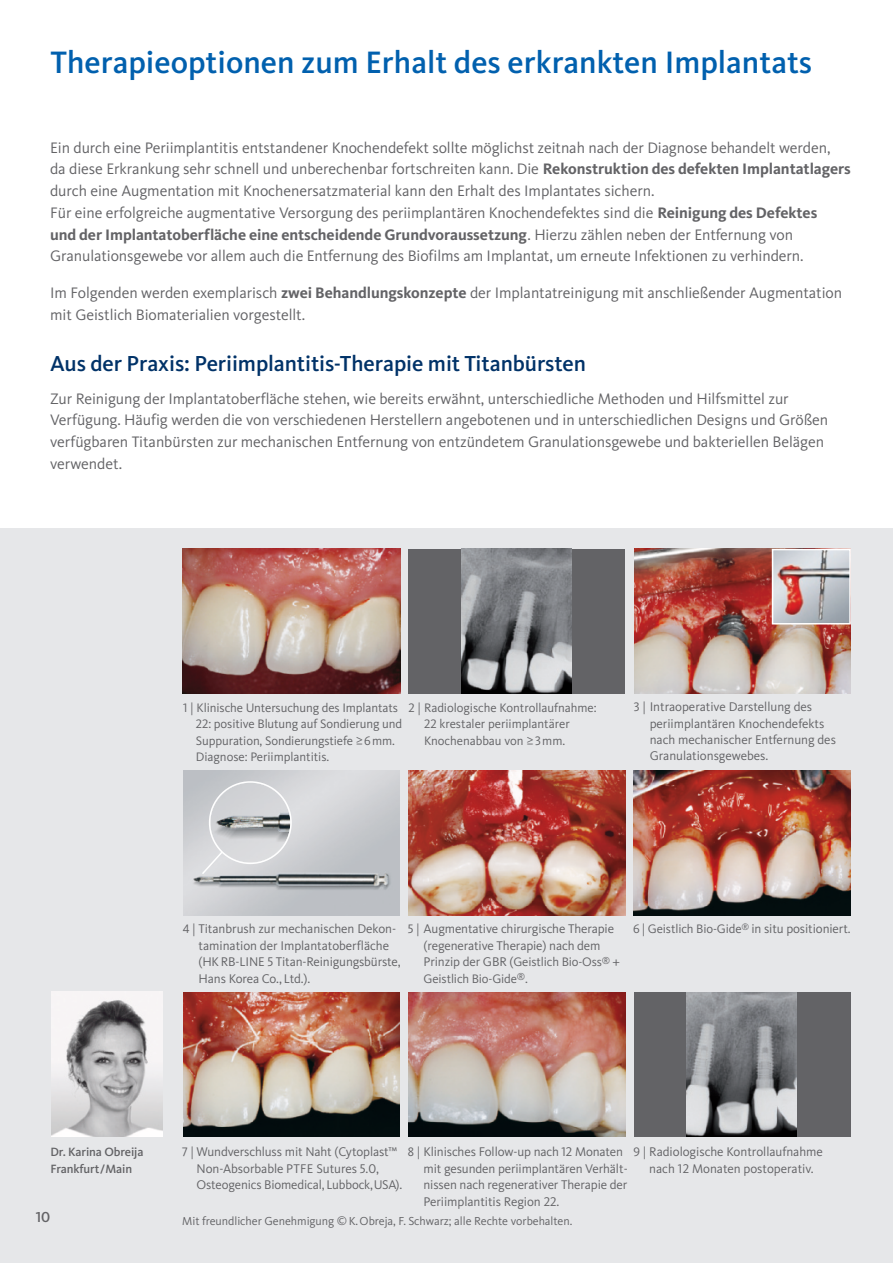
<style>
.page{position:relative;width:893px;height:1263px;background:#fff}
.page>*{position:absolute;margin:0;border:0;box-sizing:border-box;transform-origin:0 0}
.t1{font:500 32.1px "Kievit Pro";color:#0160ae}
.t2{font:500 22.5px "Kievit Pro";letter-spacing:-.005em;color:#003268}
.t3{font:15.75px/21.8px "Kievit OT";letter-spacing:-.005em;color:#636366}
.t4{font:500 15px "Kievit OT";color:#636366}
.t5{font:13.05px/16.5px "Kievit Pro";letter-spacing:-.01em;color:#636366}
.t6{font:12.75px/16.5px "Kievit Pro";letter-spacing:-.01em;color:#636366}
.t7{font:500 12.45px/16.5px "Kievit Pro";letter-spacing:-.01em;color:#636366}
.t8{font:12px "Kievit Pro";letter-spacing:-.005em;color:#636366}
.s1{font-weight:700}
.s2{font-family:"Koz Min Pr 6 N";font-weight:500}
.s3{font-size:12.75px}
.s4{font-size:13.05px}
</style>
<div class="page">
<div style="left:0;top:528px;width:893px;height:735px;background:#e6e7e9"></div>
<img style="left:634px;top:770px;width:216px;height:145px">
<img style="left:183px;top:992px;width:217px;height:144px">
<img style="left:409px;top:992px;width:216px;height:144px">
<div style="left:634px;top:992px;width:216px;height:144px;background:#636366"></div>
<img style="left:687px;top:992px;width:109px;height:144px">
<img style="left:183px;top:549px;width:217px;height:144px">
<div style="left:408px;top:549px;width:217px;height:144px;background:#636366"></div>
<img style="left:461px;top:549px;width:110px;height:144px">
<img style="left:634px;top:549px;width:217px;height:144px">
<img style="left:775px;top:552px;width:73px;height:69px">
<div style="left:772px;top:549px;width:79px;height:75px;border:2px solid #fff"></div>
<img style="left:409px;top:770px;width:216px;height:145px">
<img style="left:183px;top:770px;width:217px;height:145px">
<img style="left:52px;top:992px;width:110px;height:144px">
<svg style="left:200px;top:781px;width:92px;height:95px"></svg>
<h1 class="t1" style="left:51px;top:50px;width:763px">Therapieoptionen zum Erhalt des erkrankten Implantats</h1>
<p class="t3" style="left:50px;top:138px;width:802px">Ein durch eine Periimplantitis entstandener Knochendefekt sollte möglichst zeitnah nach der Diagnose behandelt werden,<br>da diese Erkrankung sehr schnell und unberechenbar fortschreiten kann. Die <span class="s1">Rekonstruktion des defekten Implantatlagers </span>durch eine Augmentation mit Knochenersatzmaterial kann den Erhalt des Implantates sichern.<br>Für eine erfolgreiche augmentative Versorgung des periimplantären Knochendefektes sind die <span class="s1">Reinigung des Defektes<br>und der Implantatoberfläche eine entscheidende Grundvoraussetzung</span>. Hierzu zählen neben der Entfernung von Granulationsgewebe vor allem auch die Entfernung des Biofilms am Implantat, um erneute Infektionen zu verhindern.</p>
<p class="t3" style="left:50px;top:283px;width:793px">Im Folgenden werden exemplarisch <span class="s1">zwei Behandlungskonzepte</span> der Implantatreinigung mit anschließender Augmentation mit Geistlich Biomaterialien vorgestellt.</p>
<h2 class="t2" style="left:50px;top:355px;width:537px">Aus der Praxis: Periimplantitis-Therapie mit Titanbürsten</h2>
<p class="t3" style="left:50px;top:389px;width:780px">Zur Reinigung der Implantatoberfläche stehen, wie bereits erwähnt, unterschiedliche Methoden und Hilfsmittel zur Verfügung. Häufig werden die von verschiedenen Herstellern angebotenen und in unterschiedlichen Designs und Größen verfügbaren Titanbürsten zur mechanischen Entfernung von entzündetem Granulationsgewebe und bakteriellen Belägen verwendet.</p>
<p class="t6" style="left:196px;top:700px;width:208px;text-indent:-13px">1 | Klinische Untersuchung des Implantats 22: positive Blutung auf Sondierung und Suppuration, Sondierungstiefe ≥6mm.<br>Diagnose: Periimplantitis.</p>
<p class="t6" style="left:424px;top:700px;width:174px;text-indent:-16px">2 | Radiologische Kontrollaufnahme:<br>22 krestaler periimplanta<span class="s2">̈</span>rer<br>Knochenabbau von ≥3mm.</p>
<p class="t5" style="left:650px;top:700px;width:188px;text-indent:-16px"><span class="s3">3 |</span> Intraoperative Darstellung des periimplantären Knochendefekts nach mechanischer Entfernung des<br>Granulationsgewebes.</p>
<p class="t5" style="left:199px;top:921px;width:204px;text-indent:-16px"><span class="s3">4 |</span> Titanbrush zur mechanischen Dekon&shy;tamination der Implantatoberfläche (HK RB-LINE 5 Titan-Reinigungsbürste, Hans Korea Co., Ltd.).</p>
<p class="t5" style="left:408px;top:921px;width:208px;text-align:center"><span class="s3">5 |</span> Augmentative chirurgische Therapie (regenerative Therapie) nach dem</p>
<p class="t6" style="left:424px;top:955px;width:198px"><span class="s4">Prinzip der GBR (</span>Geistlich Bio-Oss<sup>®</sup> <span class="s4">+<br></span>Geistlich Bio-Gide<sup>®</sup>.</p>
<p class="t6" style="left:633px;top:921px;width:219px">6 | Geistlich Bio-Gide<sup>®</sup> <span class="s4">in situ positioniert</span>.</p>
<p class="t7" style="left:50px;top:1145px;width:95px">Dr. Karina Obreija<br>Frankfurt/Main</p>
<p class="t4" style="left:36px;top:1211px;width:16px">10</p>
<p class="t5" style="left:196px;top:1145px;width:207px;text-indent:-14px"><span class="s3">7 |</span> Wundverschluss mit Naht (Cytoplast™<br>Non-Absorbable PTFE Sutures 5.0,<br>Osteogenics Biomedical, Lubbock,USA).</p>
<p class="t5" style="left:423px;top:1145px;width:206px;text-indent:-16px"><span class="s3">8 |</span> Klinisches Follow-up nach 12 Monaten mit gesunden periimplantären Verhält&shy;nissen nach regenerativer Therapie der Periimplantitis Region 22.</p>
<p class="t5" style="left:633px;top:1145px;width:191px;text-align:center"><span class="s3">9 |</span> Radiologische Kontrollaufnahme nach 12 Monaten postoperativ.</p>
<p class="t8" style="left:182px;top:1216px;width:392px">Mit freundlicher Genehmigung © K. Obreja, F. Schwarz; alle Rechte vorbehalten.</p>
</div>
